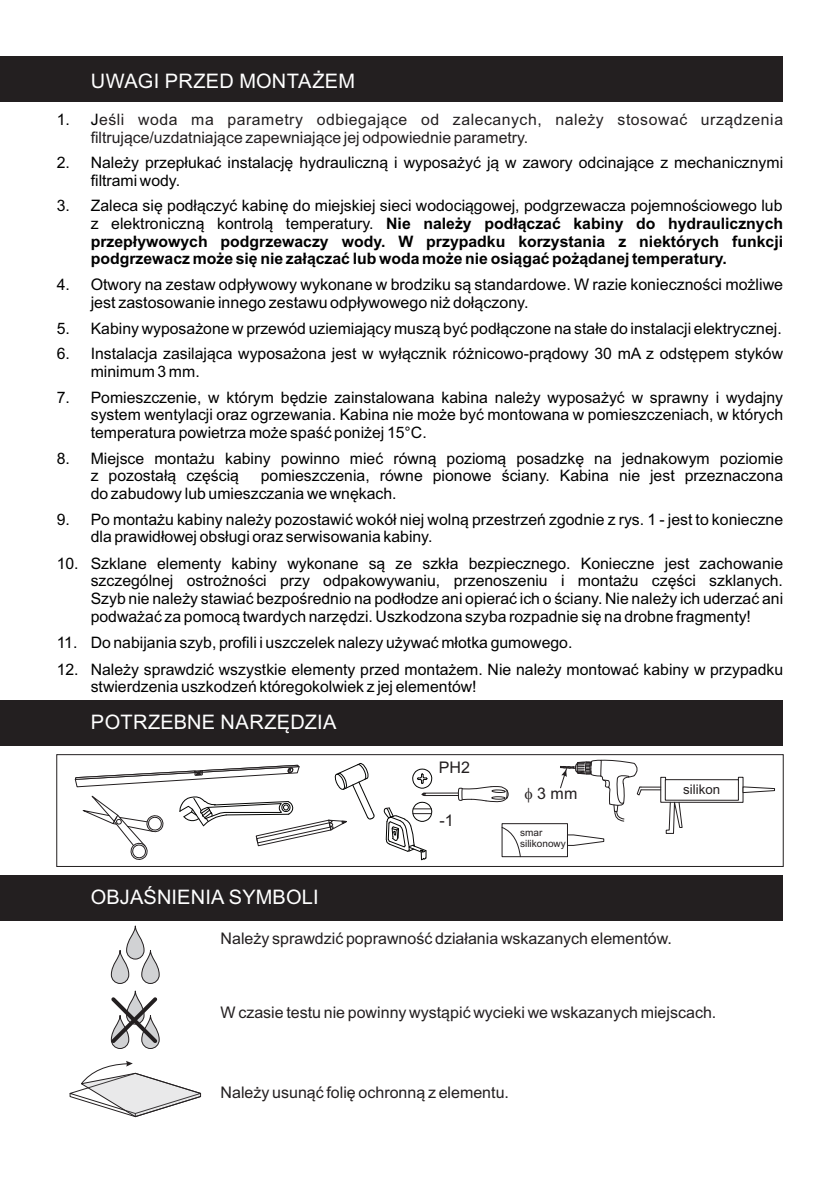
<style>
.page{position:relative;width:840px;height:1191px;background:#fff}
.page>*{position:absolute;margin:0;border:0;box-sizing:border-box;transform-origin:0 0}
.t1{font:20px "Arial";letter-spacing:.005em;color:#fff}
.t2{font:16px "Arial";color:#231f20}
.t3{font:16px/17.8px "Arial";color:#000}
.t4{font:15.8px/17.6px "Arial";color:#000}
.t5{font:700 15.8px/17.6px "Arial";color:#000;text-align:justify}
.t6{font:15.8px/17.6px "Arial";letter-spacing:.035em;color:#231f20}
.t7{font:13.2px "Arial";color:#231f20}
.t8{font:10px/11.2px "Arial";color:#231f20}
.s1{color:#000}
.s2{font-weight:400}
.s3{font-size:15.8px}
</style>
<div class="page">
<div style="left:0;top:57px;width:782px;height:45px;background:#231f20"></div>
<div style="left:56px;top:754px;width:727px;height:113px;border:1px solid #231f20"></div>
<svg style="left:75px;top:763px;width:299px;height:97px"></svg>
<div style="left:0;top:701px;width:782px;height:45px;background:#231f20"></div>
<div style="left:0;top:875px;width:782px;height:45px;background:#231f20"></div>
<svg style="left:69px;top:925px;width:133px;height:192px"></svg>
<div style="left:501px;top:823px;width:66px;height:34px;border:1px solid #231f20"></div>
<svg style="left:559px;top:760px;width:215px;height:86px"></svg>
<svg style="left:383px;top:768px;width:149px;height:92px"></svg>
<p class="t1" style="left:91px;top:73px;width:266px">UWAGI PRZED MONTAŻEM</p>
<p class="t6" style="left:91px;top:112px;width:693px"><span class="s1">J</span>eśli woda ma parametry odbiegające od zalecanych, należy stosować urządzenia filtrujące/uzdatniające zapewniające jej odpowiednie parametry.</p>
<p class="t4" style="left:57px;top:112px;width:15px">1.</p>
<p class="t4" style="left:91px;top:155px;width:693px;text-indent:-34px">2. Należy przepłukać instalację hydrauliczną i wyposażyć ją w zawory odcinające z mechanicznymi filtrami wody.</p>
<p class="t5" style="left:91px;top:198px;width:693px;text-indent:-34px"><span class="s2">3. Zaleca się podłączyć kabinę do miejskiej sieci wodociągowej, podgrzewacza pojemnościowego lub z elektroniczną kontrolą temperatury.</span> Nie należy podłączać kabiny do hydraulicznych przepływowych podgrzewaczy wody. W przypadku korzystania z niektórych funkcji podgrzewacz może się nie załączać lub woda może nie osiągać pożądanej temperatury.</p>
<p class="t3" style="left:91px;top:277px;width:693px;text-indent:-34px"><span class="s3">4.</span> Otwory na zestaw odpływowy wykonane w brodziku są standardowe. W razie konieczności możliwe jest zastosowanie innego zestawu odpływowego niż dołączony.</p>
<p class="t4" style="left:57px;top:321px;width:726px">5. Kabiny wyposażone w przewód uziemiający muszą być podłączone na stałe do instalacji elektrycznej.</p>
<p class="t4" style="left:91px;top:346px;width:693px;text-indent:-34px">6. Instalacja zasilająca wyposażona jest w wyłącznik różnicowo-prądowy 30 mA z odstępem styków minimum 3 mm.</p>
<p class="t4" style="left:91px;top:390px;width:693px;text-align:justify;text-indent:-34px">7. Pomieszczenie, w którym będzie zainstalowana kabina należy wyposażyć w sprawny i wydajny system wentylacji oraz ogrzewania. Kabina nie może być montowana w pomieszczeniach, w których temperatura powietrza może spaść poniżej 15°C.</p>
<p class="t4" style="left:91px;top:451px;width:693px;text-indent:-34px">8. Miejsce montażu kabiny powinno mieć równą poziomą posadzkę na jednakowym poziomie z pozostałą częścią</p>
<p class="t4" style="left:91px;top:468px;width:693px;text-indent:170px">pomieszczenia, równe pionowe ściany. Kabina nie jest przeznaczona do zabudowy lub umieszczania we wnękach.</p>
<p class="t4" style="left:91px;top:511px;width:693px;text-indent:-34px">9. Po montażu kabiny należy pozostawić wokół niej wolną przestrzeń zgodnie z rys. 1 - jest to konieczne dla prawidłowej obsługi oraz serwisowania kabiny.</p>
<p class="t4" style="left:91px;top:556px;width:693px;text-align:justify;text-indent:-34px">10. Szklane elementy kabiny wykonane są ze szkła bezpiecznego. Konieczne jest zachowanie szczególnej ostrożności przy odpakowywaniu, przenoszeniu i montażu części szklanych.<br>Szyb nie należy stawiać bezpośrednio na podłodze ani opierać ich o ściany. Nie należy ich uderzać ani podważać za pomocą twardych narzędzi. Uszkodzona szyba rozpadnie się na drobne fragmenty!</p>
<p class="t4" style="left:57px;top:635px;width:517px">11. Do nabijania szyb, profili i uszczelek nalezy używać młotka gumowego.</p>
<p class="t4" style="left:91px;top:661px;width:693px;text-indent:-34px">12. Należy sprawdzić wszystkie elementy przed montażem. Nie należy montować kabiny w przypadku stwierdzenia uszkodzeń któregokolwiek z jej elementów!</p>
<p class="t1" style="left:91px;top:715px;width:247px">POTRZEBNE NARZĘDZIA</p>
<p class="t2" style="left:438px;top:761px;width:33px">PH2</p>
<p class="t2" style="left:439px;top:814px;width:16px">-1</p>
<p class="t2" style="left:537px;top:787px;width:41px">3 mm</p>
<p class="t8" style="left:520px;top:828px;width:47px">smar silikonowy</p>
<p class="t7" style="left:682px;top:784px;width:38px">silikon</p>
<p class="t1" style="left:91px;top:889px;width:229px">OBJAŚNIENIA SYMBOLI</p>
<p class="t2" style="left:220px;top:932px;width:452px">Należy sprawdzić poprawność działania wskazanych elementów.</p>
<p class="t2" style="left:220px;top:1006px;width:497px">W czasie testu nie powinny wystąpić wycieki we wskazanych miejscach.</p>
<p class="t2" style="left:220px;top:1086px;width:290px">Należy usunąć folię ochronną z elementu.</p>
</div>
